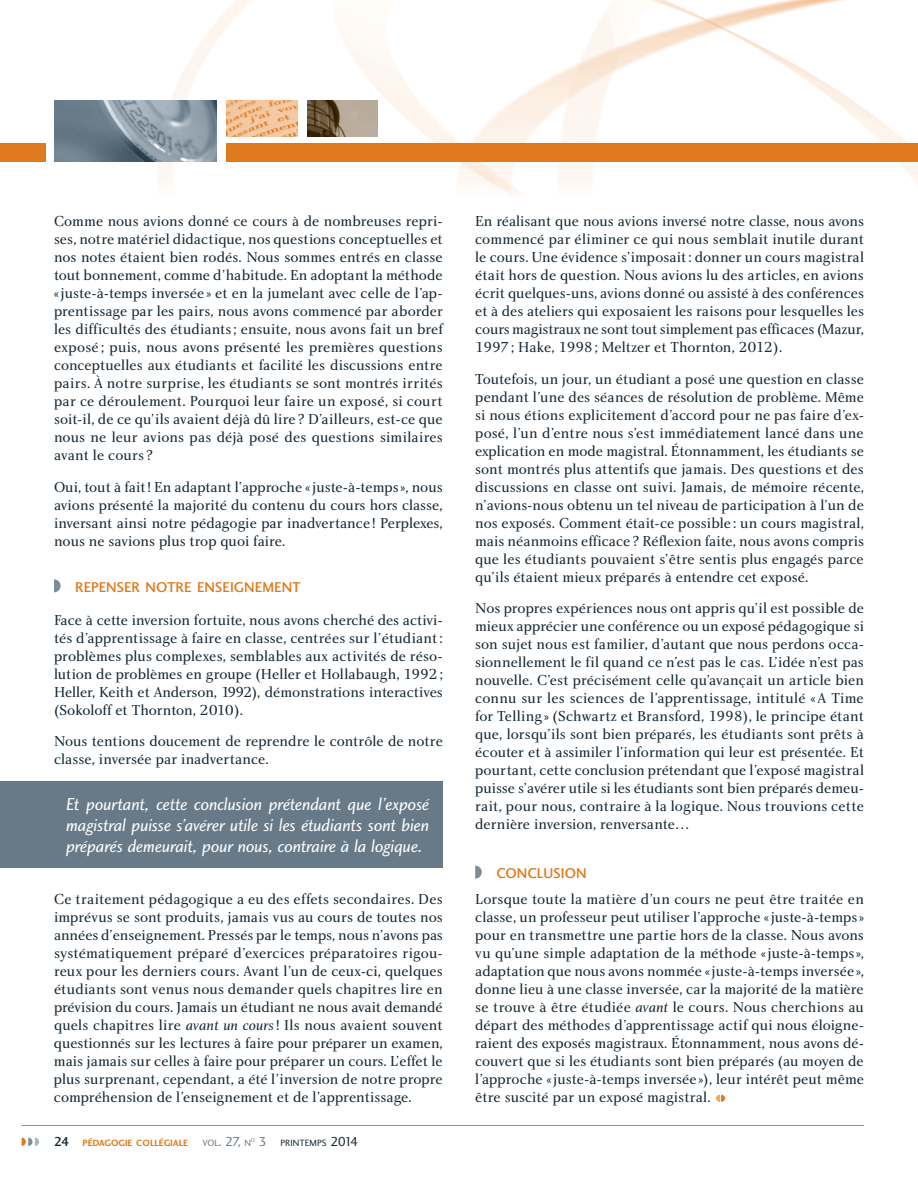
<style>
.page{position:relative;width:918px;height:1188px;background:#fff}
.page>*{position:absolute;margin:0;border:0;box-sizing:border-box;transform-origin:0 0}
.t1{font:18px/21px "Charlotte Sans Book Italic Plain";letter-spacing:-.01em;color:#fff;text-align:justify}
.t2{font:15px/18px "Charlotte Book Plain";color:#142732;text-align:justify}
.t3{font:14.7px "Charlotte Sans Medium Plain";color:#df7a1c}
.t4{font:9.45px "Charlotte Sans Bold Plain";color:#df7a1c}
.t5{font:9.45px "Charlotte Sans Book Plain";color:#142732}
.t6{font:9.45px "Charlotte Sans Book Plain";color:#687a88}
.t7{font:5.55px "Charlotte Sans Book Plain";color:#687a88}
.s1{font-family:"Charlotte Book Italic Plain"}
.s2{font-family:"Charlotte Sans Medium Plain";font-size:13.5px;color:#142732}
.s3{font-size:13.5px}
.s4{font-size:13.5px;color:#687a88}
</style>
<div class="page">
<img style="left:0;top:0;width:918px;height:195px">
<img style="left:55px;top:101px;width:162px;height:61px">
<img style="left:227px;top:101px;width:70px;height:36px">
<img style="left:307px;top:101px;width:71px;height:36px">
<svg style="left:716px;top:1095px;width:9px;height:7px"></svg>
<svg style="left:54px;top:579px;width:7px;height:13px"></svg>
<svg style="left:475px;top:866px;width:7px;height:13px"></svg>
<div style="left:0;top:782px;width:443px;height:86px;background:#687a88"></div>
<hr style="left:22px;top:1125px;width:842px;height:1px;background:#df7a1c">
<div style="left:227px;top:144px;width:691px;height:18px;background:#df7a1c"></div>
<div style="left:0;top:144px;width:46px;height:18px;background:#df7a1c"></div>
<svg style="left:22px;top:1138px;width:17px;height:8px"></svg>
<p class="t2" style="left:54px;top:213px;width:390px">Comme nous avions donné ce cours à de nombreuses repri&shy;ses, notre matériel didactique, nos questions conceptuelles et nos notes étaient bien rodés. Nous sommes entrés en classe tout bonnement, comme d’habitude. En adoptant la méthode « juste-à-temps inversée » et en la jumelant avec celle de l’ap&shy;prentissage par les pairs, nous avons commencé par aborder les difficultés des étudiants ; ensuite, nous avons fait un bref exposé ; puis, nous avons présenté les premières questions conceptuelles aux étudiants et facilité les discussions entre pairs. À notre surprise, les étudiants se sont montrés irrités par ce déroulement. Pourquoi leur faire un exposé, si court soit-il, de ce qu’ils avaient déjà dû lire ? D’ailleurs, est-ce que nous ne leur avions pas déjà posé des questions similaires avant le cours ?</p>
<p class="t2" style="left:54px;top:479px;width:390px">Oui, tout à fait ! En adaptant l’approche « juste-à-temps », nous avions présenté la majorité du contenu du cours hors classe, inversant ainsi notre pédagogie par inadvertance ! Perplexes, nous ne savions plus trop quoi faire.</p>
<p class="t3" style="left:75px;top:581px;width:227px">REPENSER NOTRE ENSEIGNEMENT</p>
<p class="t2" style="left:54px;top:612px;width:390px">Face à cette inversion fortuite, nous avons cherché des activi&shy;tés d’apprentissage à faire en classe, centrées sur l’étudiant : problèmes plus complexes, semblables aux activités de réso&shy;lution de problèmes en groupe (Heller et Hollabaugh, 1992 ; Heller, Keith et Anderson, 1992), démonstrations interactives (Sokoloff et Thornton, 2010).</p>
<p class="t2" style="left:54px;top:734px;width:390px">Nous tentions doucement de reprendre le contrôle de notre classe, inversée par inadvertance.</p>
<p class="t1" style="left:66px;top:795px;width:365px">Et pourtant, cette conclusion prétendant que l’exposé magistral puisse s’avérer utile si les étudiants sont bien préparés demeurait, pour nous, contraire à la logique.</p>
<p class="t2" style="left:54px;top:891px;width:390px">Ce traitement pédagogique a eu des effets secondaires. Des imprévus se sont produits, jamais vus au cours de toutes nos années d’enseignement. Pressés par le temps, nous n’avons pas systématiquement préparé d’exercices préparatoires rigou&shy;reux pour les derniers cours. Avant l’un de ceux-ci, quelques étudiants sont venus nous demander quels chapitres lire en prévision du cours. Jamais un étudiant ne nous avait demandé quels chapitres lire <span class="s1">avant un cours</span> ! Ils nous avaient souvent questionnés sur les lectures à faire pour préparer un examen, mais jamais sur celles à faire pour préparer un cours. L’effet le plus surprenant, cependant, a été l’inversion de notre propre compréhension de l’enseignement et de l’apprentissage.</p>
<p class="t4" style="left:54px;top:1139px;width:136px"><span class="s2">24</span> PÉDAGOGIE COLLÉGIALE</p>
<p class="t6" style="left:202px;top:1139px;width:50px">VOL<span class="s3">. 27,</span> N</p>
<p class="t7" style="left:251px;top:1138px;width:6px">O</p>
<p class="t5" style="left:259px;top:1139px;width:101px"><span class="s4">3</span> PRINTEMPS <span class="s3">2014</span></p>
<p class="t2" style="left:475px;top:213px;width:390px">En réalisant que nous avions inversé notre classe, nous avons commencé par éliminer ce qui nous semblait inutile durant le cours. Une évidence s’imposait : donner un cours magistral était hors de question. Nous avions lu des articles, en avions écrit quelques-uns, avions donné ou assisté à des conférences et à des ateliers qui exposaient les raisons pour lesquelles les cours magistraux ne sont tout simplement pas efficaces (Mazur, 1997 ; Hake, 1998 ; Meltzer et Thornton, 2012).</p>
<p class="t2" style="left:475px;top:371px;width:390px">Toutefois, un jour, un étudiant a posé une question en classe pendant l’une des séances de résolution de problème. Même si nous étions explicitement d’accord pour ne pas faire d’ex&shy;posé, l’un d’entre nous s’est immédiatement lancé dans une explication en mode magistral. Étonnamment, les étudiants se sont montrés plus attentifs que jamais. Des questions et des discussions en classe ont suivi. Jamais, de mémoire récente, n’avions-nous obtenu un tel niveau de participation à l’un de nos exposés. Comment était-ce possible : un cours magistral, mais néanmoins efficace ? Réflexion faite, nous avons compris que les étudiants pouvaient s’être sentis plus engagés parce qu’ils étaient mieux préparés à entendre cet exposé.</p>
<p class="t2" style="left:475px;top:600px;width:390px">Nos propres expériences nous ont appris qu’il est possible de mieux apprécier une conférence ou un exposé pédagogique si son sujet nous est familier, d’autant que nous perdons occa&shy;sionnellement le fil quand ce n’est pas le cas. L’idée n’est pas nouvelle. C’est précisément celle qu’avançait un article bien connu sur les sciences de l’apprentissage, intitulé « A Time for Telling » (Schwartz et Bransford, 1998), le principe étant que, lorsqu’ils sont bien préparés, les étudiants sont prêts à écouter et à assimiler l’information qui leur est présentée. Et pourtant, cette conclusion prétendant que l’exposé magistral puisse s’avérer utile si les étudiants sont bien préparés demeu&shy;rait, pour nous, contraire à la logique. Nous trouvions cette dernière inversion, renversante…</p>
<p class="t3" style="left:496px;top:867px;width:92px">CONCLUSION</p>
<p class="t2" style="left:475px;top:892px;width:390px">Lorsque toute la matière d’un cours ne peut être traitée en classe, un professeur peut utiliser l’approche « juste-à-temps » pour en transmettre une partie hors de la classe. Nous avons vu qu’une simple adaptation de la méthode « juste-à-temps », adaptation que nous avons nommée « juste-à-temps inversée », donne lieu à une classe inversée, car la majorité de la matière se trouve à être étudiée <span class="s1">avant</span> le cours. Nous cherchions au départ des méthodes d’apprentissage actif qui nous éloigne&shy;raient des exposés magistraux. Étonnamment, nous avons dé&shy;couvert que si les étudiants sont bien préparés (au moyen de l’approche « juste-à-temps inversée »), leur intérêt peut même être suscité par un exposé magistral.</p>
</div>
